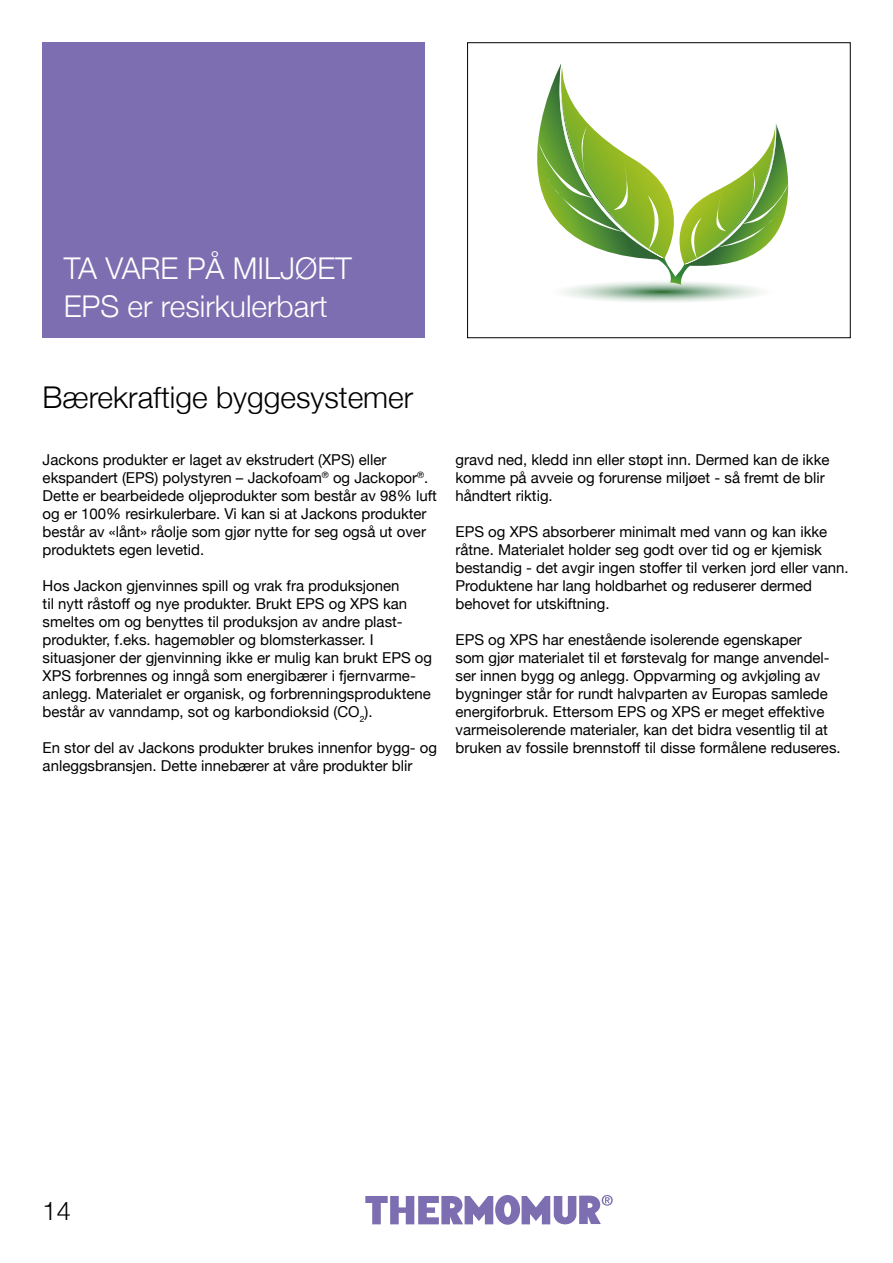
<style>
.page{position:relative;width:893px;height:1263px;background:#fff}
.page>*{position:absolute;margin:0;border:0;box-sizing:border-box;transform-origin:0 0}
.t1{font:300 30px/37.5px "Helvetica Neue";color:#fff}
.t2{font:300 30px "Helvetica Neue";color:#000}
.t3{font:300 25.5px "Helvetica Neue";color:#000}
.t4{font:15px/18px "Helvetica Neue";color:#000}
</style>
<div class="page">
<div style="left:42px;top:43px;width:383px;height:295px;background:#7c6eb0"></div>
<svg style="left:537px;top:64px;width:252px;height:238px"></svg>
<div style="left:467px;top:43px;width:383px;height:295px;border:1px solid #000"></div>
<svg style="left:365px;top:1195px;width:248px;height:30px"></svg>
<h1 class="t1" style="left:64px;top:247px;width:290px">TA VARE PÅ MILJØET<br>EPS er resirkulerbart</h1>
<h1 class="t2" style="left:43px;top:373px;width:372px">Bærekraftige byggesystemer</h1>
<p class="t4" style="left:43px;top:451px;width:396px">Jackons produkter er laget av ekstrudert (XPS) eller ekspandert (EPS) polystyren – Jackofoam<sup>®</sup> og Jackopor<sup>®</sup>.<br>Dette er bearbeidede oljeprodukter som består av 98% luft og er 100% resirkulerbare. Vi kan si at Jackons produkter består av «lånt» råolje som gjør nytte for seg også ut over produktets egen levetid.</p>
<p class="t4" style="left:43px;top:577px;width:391px">Hos Jackon gjenvinnes spill og vrak fra produksjonen<br>til nytt råstoff og nye produkter. Brukt EPS og XPS kan smeltes om og benyttes til produksjon av andre plast&shy;produkter, f.eks. hagemøbler og blomsterkasser. I situasjoner der gjenvinning ikke er mulig kan brukt EPS og XPS forbrennes og inngå som energibærer i fjernvarme&shy;anlegg. Materialet er organisk, og forbrenningsproduktene består av vanndamp, sot og karbondioksid (CO<sub>2</sub>).</p>
<p class="t4" style="left:43px;top:739px;width:396px">En stor del av Jackons produkter brukes innenfor bygg- og anleggsbransjen. Dette innebærer at våre produkter blir</p>
<p class="t4" style="left:456px;top:451px;width:376px">gravd ned, kledd inn eller støpt inn. Dermed kan de ikke komme på avveie og forurense miljøet - så fremt de blir håndtert riktig.</p>
<p class="t4" style="left:456px;top:523px;width:395px">EPS og XPS absorberer minimalt med vann og kan ikke råtne. Materialet holder seg godt over tid og er kjemisk bestandig - det avgir ingen stoffer til verken jord eller vann.<br>Produktene har lang holdbarhet og reduserer dermed behovet for utskiftning.</p>
<p class="t4" style="left:456px;top:631px;width:387px">EPS og XPS har enestående isolerende egenskaper<br>som gjør materialet til et førstevalg for mange anvendel&shy;ser innen bygg og anlegg. Oppvarming og avkjøling av bygninger står for rundt halvparten av Europas samlede energiforbruk. Ettersom EPS og XPS er meget effektive varmeisolerende materialer, kan det bidra vesentlig til at bruken av fossile brennstoff til disse formålene reduseres.</p>
<h2 class="t3" style="left:43px;top:1190px;width:30px">14</h2>
</div>
